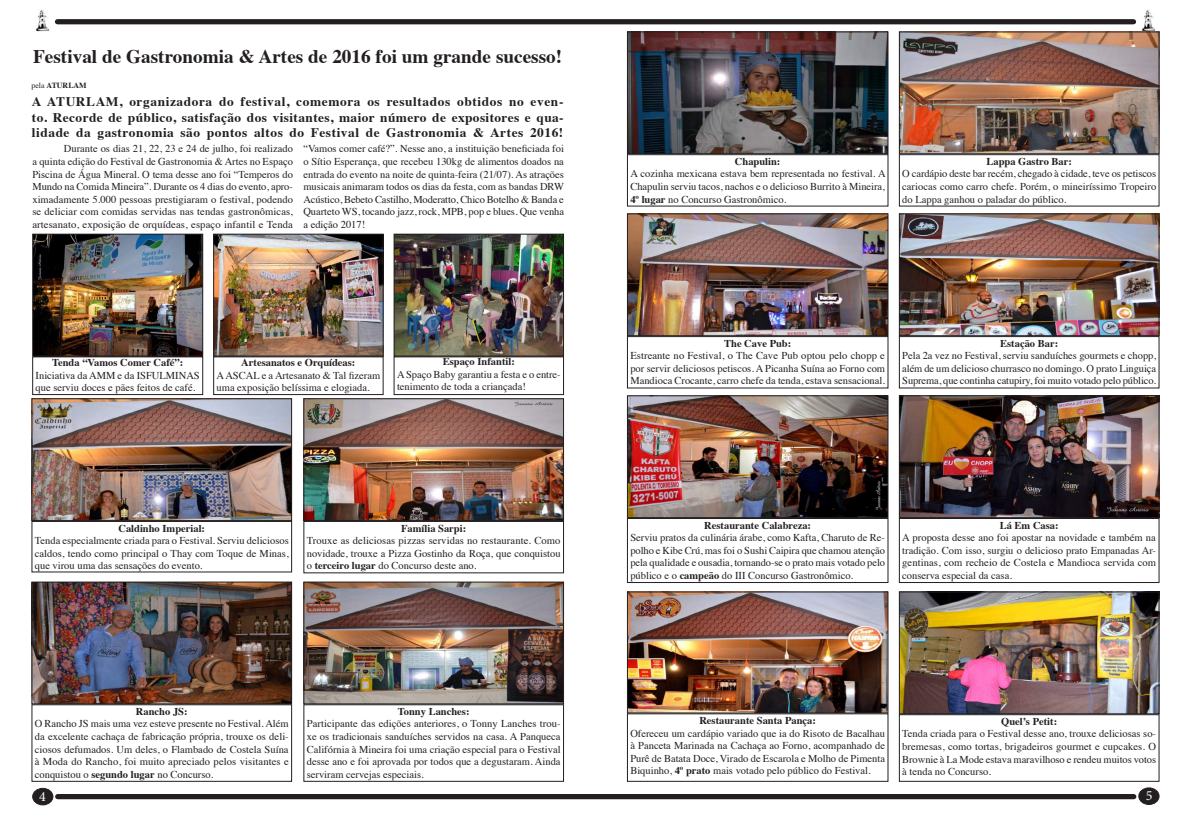
<style>
.page{position:relative;width:1191px;height:819px;background:#fff}
.page>*{position:absolute;margin:0;border:0;box-sizing:border-box;transform-origin:0 0}
.t1{font:700 19.25px "Times";color:#231f20}
.t2{font:14px "Minion Pro";color:#fff}
.t3{font:700 13.12px/15.8px "Times";letter-spacing:.04em;color:#231f20;text-align:justify}
.t4{font:10.5px/12.6px "Times";color:#231f20;text-align:justify}
.t5{font:700 10.5px "Times";color:#231f20}
.t6{font:700 7.88px "Times";color:#231f20}
.s1{font-weight:400}
.s2{font-weight:700}
</style>
<div class="page">
<div style="left:33px;top:788px;width:20px;height:16px;background:#231f20;border-radius:50%"></div>
<div style="left:32px;top:787px;width:21px;height:18px;border:1px solid #231f20;border-radius:50%"></div>
<div style="left:1138px;top:787px;width:21px;height:17px;background:#231f20;border-radius:50%"></div>
<div style="left:1138px;top:787px;width:21px;height:17px;border:1px solid #231f20;border-radius:50%"></div>
<div style="left:58px;top:794px;width:1075px;height:5px;background:#231f20"></div>
<div style="left:57px;top:19px;width:1076px;height:5px;background:#231f20"></div>
<img style="left:36px;top:10px;width:14px;height:21px">
<img style="left:1142px;top:10px;width:14px;height:21px">
<img style="left:34px;top:400px;width:256px;height:119px">
<div style="left:32px;top:398px;width:260px;height:123px;border:1px solid #231f20"></div>
<img style="left:34px;top:583px;width:256px;height:119px">
<div style="left:32px;top:581px;width:260px;height:123px;border:1px solid #231f20"></div>
<img style="left:305px;top:583px;width:257px;height:119px">
<div style="left:303px;top:581px;width:261px;height:123px;border:1px solid #231f20"></div>
<img style="left:305px;top:400px;width:257px;height:119px">
<div style="left:303px;top:398px;width:261px;height:123px;border:1px solid #231f20"></div>
<img style="left:629px;top:34px;width:257px;height:118px">
<div style="left:627px;top:32px;width:261px;height:122px;border:1px solid #231f20"></div>
<img style="left:629px;top:215px;width:257px;height:119px">
<div style="left:627px;top:213px;width:261px;height:123px;border:1px solid #231f20"></div>
<img style="left:629px;top:397px;width:257px;height:119px">
<div style="left:627px;top:395px;width:261px;height:123px;border:1px solid #231f20"></div>
<img style="left:629px;top:593px;width:257px;height:118px">
<div style="left:627px;top:591px;width:261px;height:122px;border:1px solid #231f20"></div>
<img style="left:901px;top:593px;width:256px;height:119px">
<div style="left:899px;top:591px;width:260px;height:123px;border:1px solid #231f20"></div>
<img style="left:901px;top:397px;width:256px;height:119px">
<div style="left:899px;top:395px;width:260px;height:123px;border:1px solid #231f20"></div>
<img style="left:901px;top:215px;width:256px;height:119px">
<div style="left:899px;top:213px;width:260px;height:123px;border:1px solid #231f20"></div>
<img style="left:901px;top:34px;width:256px;height:118px">
<div style="left:899px;top:32px;width:260px;height:122px;border:1px solid #231f20"></div>
<div style="left:32px;top:521px;width:260px;height:51px;border:1px solid #231f20"></div>
<div style="left:32px;top:704px;width:260px;height:77px;border:1px solid #231f20"></div>
<div style="left:303px;top:704px;width:261px;height:77px;border:1px solid #231f20"></div>
<div style="left:303px;top:521px;width:261px;height:52px;border:1px solid #231f20"></div>
<div style="left:627px;top:154px;width:261px;height:52px;border:1px solid #231f20"></div>
<div style="left:627px;top:336px;width:261px;height:52px;border:1px solid #231f20"></div>
<div style="left:627px;top:518px;width:261px;height:65px;border:1px solid #231f20"></div>
<div style="left:627px;top:713px;width:261px;height:68px;border:1px solid #231f20"></div>
<div style="left:899px;top:714px;width:260px;height:67px;border:1px solid #231f20"></div>
<div style="left:899px;top:518px;width:260px;height:65px;border:1px solid #231f20"></div>
<div style="left:899px;top:336px;width:260px;height:52px;border:1px solid #231f20"></div>
<div style="left:899px;top:154px;width:260px;height:52px;border:1px solid #231f20"></div>
<img style="left:34px;top:236px;width:167px;height:118px">
<div style="left:32px;top:234px;width:171px;height:122px;border:1px solid #231f20"></div>
<img style="left:215px;top:236px;width:166px;height:118px">
<div style="left:213px;top:234px;width:170px;height:122px;border:1px solid #231f20"></div>
<img style="left:395px;top:236px;width:167px;height:118px">
<div style="left:393px;top:234px;width:171px;height:122px;border:1px solid #231f20"></div>
<div style="left:32px;top:356px;width:171px;height:39px;border:1px solid #231f20"></div>
<div style="left:213px;top:356px;width:170px;height:39px;border:1px solid #231f20"></div>
<div style="left:393px;top:356px;width:171px;height:39px;border:1px solid #231f20"></div>
<h1 class="t1" style="left:33px;top:38px;width:530px">Festival de Gastronomia &amp; Artes de 2016 foi um grande sucesso!</h1>
<p class="t6" style="left:32px;top:78px;width:57px"><span class="s1">pela</span> ATURLAM</p>
<p class="t3" style="left:32px;top:92px;width:533px">A ATURLAM, organizadora do festival, comemora os resultados obtidos no even&shy;to. Recorde de público, satisfação dos visitantes, maior número de expositores e qua&shy;lidade da gastronomia são pontos altos do Festival de Gastronomia &amp; Artes 2016!</p>
<p class="t4" style="left:32px;top:141px;width:262px;text-indent:32px">Durante os dias 21, 22, 23 e 24 de julho, foi realizado a quinta edição do Festival de Gastronomia &amp; Artes no Espaço Piscina de Água Mineral. O tema desse ano foi “Temperos do Mundo na Comida Mineira”. Durante os 4 dias do evento, apro&shy;ximadamente 5.000 pessoas prestigiaram o festival, podendo se deliciar com comidas servidas nas tendas gastronômicas, artesanato, exposição de orquídeas, espaço infantil e Tenda</p>
<p class="t4" style="left:303px;top:141px;width:262px">“Vamos comer café?”. Nesse ano, a instituição beneficiada foi o Sítio Esperança, que recebeu 130kg de alimentos doados na entrada do evento na noite de quinta-feira (21/07). As atrações musicais animaram todos os dias da festa, com as bandas DRW Acústico, Bebeto Castilho, Moderatto, Chico Botelho &amp; Banda e Quarteto WS, tocando jazz, rock, MPB, pop e blues. Que venha a edição 2017!</p>
<p class="t5" style="left:52px;top:352px;width:133px">Tenda “Vamos Comer Café”:</p>
<p class="t4" style="left:36px;top:368px;width:166px">Iniciativa da AMM e da ISFULMINAS que serviu doces e pães feitos de café.</p>
<p class="t5" style="left:241px;top:352px;width:116px">Artesanatos e Orquídeas:</p>
<p class="t4" style="left:217px;top:368px;width:165px">A ASCAL e a Artesanato &amp; Tal fizeram uma exposição belíssima e elogiada.</p>
<p class="t5" style="left:443px;top:351px;width:74px">Espaço Infantil:</p>
<p class="t4" style="left:397px;top:367px;width:165px">A Spaço Baby garantiu a festa e o entre&shy;tenimento de toda a criançada!</p>
<p class="t5" style="left:118px;top:518px;width:88px">Caldinho Imperial:</p>
<p class="t4" style="left:35px;top:533px;width:255px">Tenda especialmente criada para o Festival. Serviu deliciosos caldos, tendo como principal o Thay com Toque de Minas, que virou uma das sensações do evento.</p>
<p class="t5" style="left:401px;top:518px;width:67px">Família Sarpi:</p>
<p class="t4" style="left:307px;top:533px;width:255px">Trouxe as deliciosas pizzas servidas no restaurante. Como novidade, trouxe a Pizza Gostinho da Roça, que conquistou o <span class="s2">terceiro lugar</span> do Concurso deste ano.</p>
<p class="t5" style="left:136px;top:701px;width:53px">Rancho JS:</p>
<p class="t4" style="left:35px;top:716px;width:255px">O Rancho JS mais uma vez esteve presente no Festival. Além da excelente cachaça de fabricação própria, trouxe os deli&shy;ciosos defumados. Um deles, o Flambado de Costela Suína à Moda do Rancho, foi muito apreciado pelos visitantes e conquistou o <span class="s2">segundo lugar</span> no Concurso.</p>
<p class="t5" style="left:398px;top:701px;width:73px">Tonny Lanches:</p>
<p class="t4" style="left:307px;top:716px;width:255px">Participante das edições anteriores, o Tonny Lanches trou&shy;xe os tradicionais sanduíches servidos na casa. A Panqueca Califórnia à Mineira foi uma criação especial para o Festival desse ano e foi aprovada por todos que a degustaram. Ainda serviram cervejas especiais.</p>
<p class="t5" style="left:735px;top:151px;width:47px">Chapulin:</p>
<p class="t4" style="left:630px;top:167px;width:257px">A cozinha mexicana estava bem representada no festival. A Chapulin serviu tacos, nachos e o delicioso Burrito à Mineira, <span class="s2">4º lugar</span> no Concurso Gastronômico.</p>
<p class="t5" style="left:986px;top:151px;width:87px">Lappa Gastro Bar:</p>
<p class="t4" style="left:902px;top:167px;width:255px">O cardápio deste bar recém, chegado à cidade, teve os petiscos cariocas como carro chefe. Porém, o mineiríssimo Tropeiro do Lappa ganhou o paladar do público.</p>
<p class="t5" style="left:724px;top:333px;width:69px">The Cave Pub:</p>
<p class="t4" style="left:630px;top:348px;width:256px">Estreante no Festival, o The Cave Pub optou pelo chopp e por servir deliciosos petiscos. A Picanha Suína ao Forno com Mandioca Crocante, carro chefe da tenda, estava sensacional.</p>
<p class="t5" style="left:1000px;top:333px;width:60px">Estação Bar:</p>
<p class="t4" style="left:902px;top:348px;width:255px">Pela 2a vez no Festival, serviu sanduíches gourmets e chopp, além de um delicioso churrasco no domingo. O prato Linguiça Suprema, que continha catupiry, foi muito votado pelo público.</p>
<p class="t5" style="left:704px;top:515px;width:108px">Restaurante Calabreza:</p>
<p class="t4" style="left:630px;top:530px;width:256px">Serviu pratos da culinária árabe, como Kafta, Charuto de Re&shy;polho e Kibe Crú, mas foi o Sushi Caipira que chamou atenção pela qualidade e ousadia, tornando-se o prato mais votado pelo público e o <span class="s2">campeão</span> do III Concurso Gastronômico.</p>
<p class="t5" style="left:999px;top:515px;width:60px">Lá Em Casa:</p>
<p class="t4" style="left:902px;top:530px;width:255px">A proposta desse ano foi apostar na novidade e também na tradição. Com isso, surgiu o delicioso prato Empanadas Ar&shy;gentinas, com recheio de Costela e Mandioca servida com conserva especial da casa.</p>
<p class="t5" style="left:699px;top:710px;width:118px">Restaurante Santa Pança:</p>
<p class="t4" style="left:630px;top:725px;width:256px">Ofereceu um cardápio variado que ia do Risoto de Bacalhau à Panceta Marinada na Cachaça ao Forno, acompanhado de Purê de Batata Doce, Virado de Escarola e Molho de Pimenta Biquinho, <span class="s2">4º prato</span> mais votado pelo público do Festival.</p>
<p class="t5" style="left:1001px;top:711px;width:57px">Quel’s Petit:</p>
<p class="t4" style="left:902px;top:726px;width:255px">Tenda criada para o Festival desse ano, trouxe deliciosas so&shy;bremesas, como tortas, brigadeiros gourmet e cupcakes. O Brownie à La Mode estava maravilhoso e rendeu muitos votos à tenda no Concurso.</p>
<h2 class="t2" style="left:39px;top:786px;width:8px">4</h2>
<h2 class="t2" style="left:1145px;top:786px;width:8px">5</h2>
</div>
